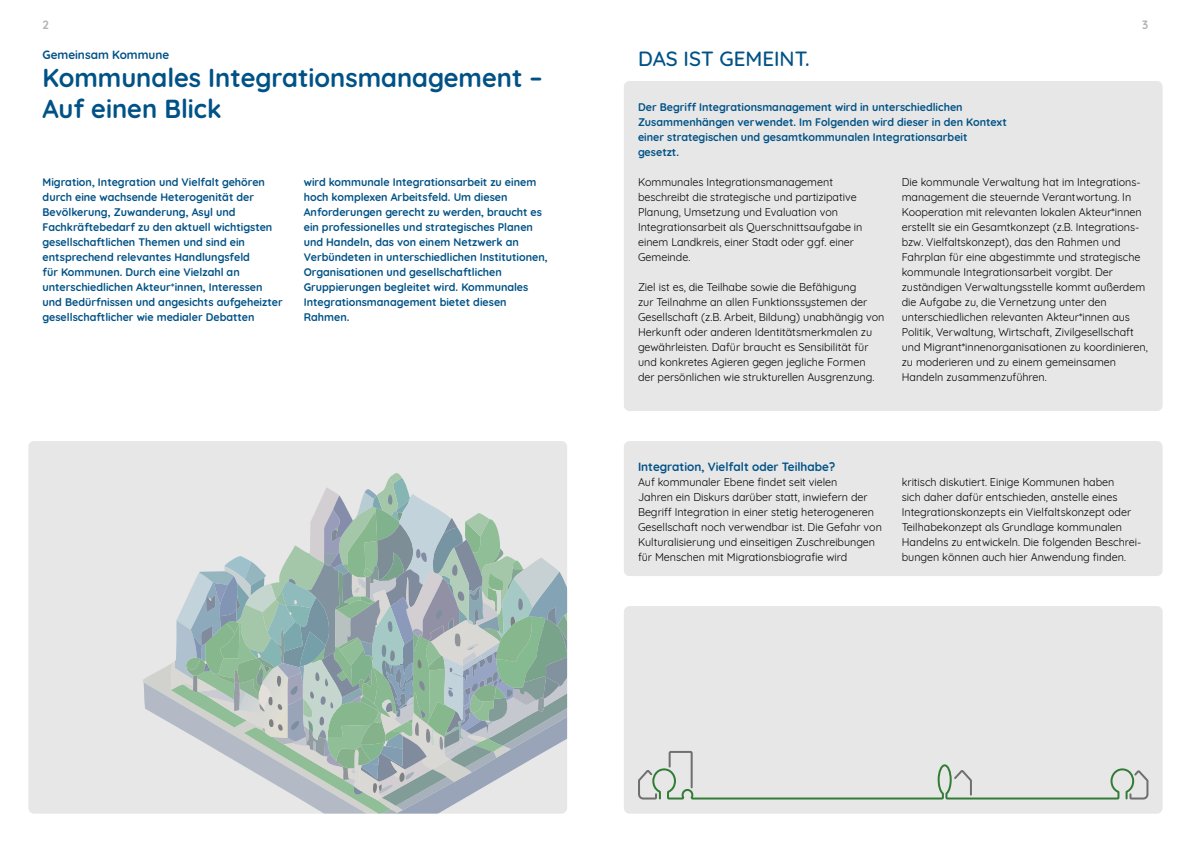
<style>
.page{position:relative;width:1191px;height:842px;background:#fff}
.page>*{position:absolute;margin:0;border:0;box-sizing:border-box;transform-origin:0 0}
.t1{font:700 26px/30.8px "Quicksand";color:#005286}
.t2{font:500 21px "Quicksand";color:#005286}
.t3{font:700 12px "Quicksand";color:#005286}
.t4{font:700 12px "Quicksand";color:#b3b3b2}
.t5{font:11px/15px "Quicksand";color:#000}
.t6{font:700 11px/15px "Quicksand";color:#005286}
</style>
<div class="page">
<div style="left:624px;top:606px;width:538px;height:208px;background:#e7e7e7;border-radius:6px"></div>
<div style="left:28px;top:441px;width:539px;height:373px;background:#e7e7e7;border-radius:6px"></div>
<svg style="left:143px;top:473px;width:424px;height:341px"></svg>
<div style="left:624px;top:441px;width:538px;height:135px;background:#e7e7e7;border-radius:6px"></div>
<div style="left:624px;top:81px;width:538px;height:330px;background:#e7e7e7;border-radius:6px"></div>
<svg style="left:638px;top:751px;width:511px;height:49px"></svg>
<p class="t4" style="left:43px;top:15px;width:8px">2</p>
<p class="t4" style="left:1142px;top:15px;width:8px">3</p>
<p class="t3" style="left:43px;top:45px;width:128px">Gemeinsam Kommune</p>
<h1 class="t1" style="left:43px;top:61px;width:502px">Kommunales Integrationsmanagement –<br>Auf einen Blick</h1>
<p class="t6" style="left:43px;top:174px;width:242px">Migration, Integration und Vielfalt gehören durch eine wachsende Heterogenität der Bevölkerung, Zuwanderung, Asyl und Fachkräftebedarf zu den aktuell wichtigsten gesellschaftlichen Themen und sind ein entsprechend relevantes Handlungsfeld<br>für Kommunen. Durch eine Vielzahl an unterschiedlichen Akteur*innen, Interessen und Bedürfnissen und angesichts aufgeheizter gesellschaftlicher wie medialer Debatten</p>
<p class="t6" style="left:304px;top:174px;width:246px">wird kommunale Integrationsarbeit zu einem hoch komplexen Arbeitsfeld. Um diesen Anforderungen gerecht zu werden, braucht es ein professionelles und strategisches Planen und Handeln, das von einem Netzwerk an Verbündeten in unterschiedlichen Institutionen, Organisationen und gesellschaftlichen Gruppierungen begleitet wird. Kommunales Integrationsmanagement bietet diesen Rahmen.</p>
<h2 class="t2" style="left:638px;top:42px;width:173px">DAS IST GEMEINT.</h2>
<p class="t6" style="left:638px;top:99px;width:370px">Der Begriff Integrationsmanagement wird in unterschiedlichen Zusammenhängen verwendet. Im Folgenden wird dieser in den Kontext einer strategischen und gesamtkommunalen Integrationsarbeit gesetzt.</p>
<p class="t5" style="left:638px;top:173px;width:226px">Kommunales Integrationsmanagement beschreibt die strategische und partizipative Planung, Umsetzung und Evaluation von Integrationsarbeit als Querschnittsaufgabe in einem Landkreis, einer Stadt oder ggf. einer Gemeinde.</p>
<p class="t5" style="left:638px;top:278px;width:248px">Ziel ist es, die Teilhabe sowie die Befähigung<br>zur Teilnahme an allen Funktionssystemen der Gesellschaft (z.B. Arbeit, Bildung) unabhängig von Herkunft oder anderen Identitätsmerkmalen zu gewährleisten. Dafür braucht es Sensibilität für und konkretes Agieren gegen jegliche Formen der persönlichen wie strukturellen Ausgrenzung.</p>
<p class="t5" style="left:901px;top:174px;width:247px">Die kommunale Verwaltung hat im Integrations&shy;management die steuernde Verantwortung. In Kooperation mit relevanten lokalen Akteur*innen erstellt sie ein Gesamtkonzept (z.B. Integrations&shy;bzw. Vielfaltskonzept), das den Rahmen und Fahrplan für eine abgestimmte und strategische kommunale Integrationsarbeit vorgibt. Der zuständigen Verwaltungsstelle kommt außerdem die Aufgabe zu, die Vernetzung unter den unterschiedlichen relevanten Akteur*innen aus Politik, Verwaltung, Wirtschaft, Zivilgesellschaft und Migrant*innenorganisationen zu koordinieren, zu moderieren und zu einem gemeinsamen Handeln zusammenzuführen.</p>
<p class="t3" style="left:638px;top:457px;width:199px">Integration, Vielfalt oder Teilhabe?</p>
<p class="t5" style="left:638px;top:473px;width:245px">Auf kommunaler Ebene findet seit vielen<br>Jahren ein Diskurs darüber statt, inwiefern der Begriff Integration in einer stetig heterogeneren Gesellschaft noch verwendbar ist. Die Gefahr von Kulturalisierung und einseitigen Zuschreibungen für Menschen mit Migrationsbiografie wird</p>
<p class="t5" style="left:901px;top:473px;width:241px">kritisch diskutiert. Einige Kommunen haben<br>sich daher dafür entschieden, anstelle eines Integrationskonzepts ein Vielfaltskonzept oder Teilhabekonzept als Grundlage kommunalen Handelns zu entwickeln. Die folgenden Beschrei&shy;bungen können auch hier Anwendung finden.</p>
</div>
